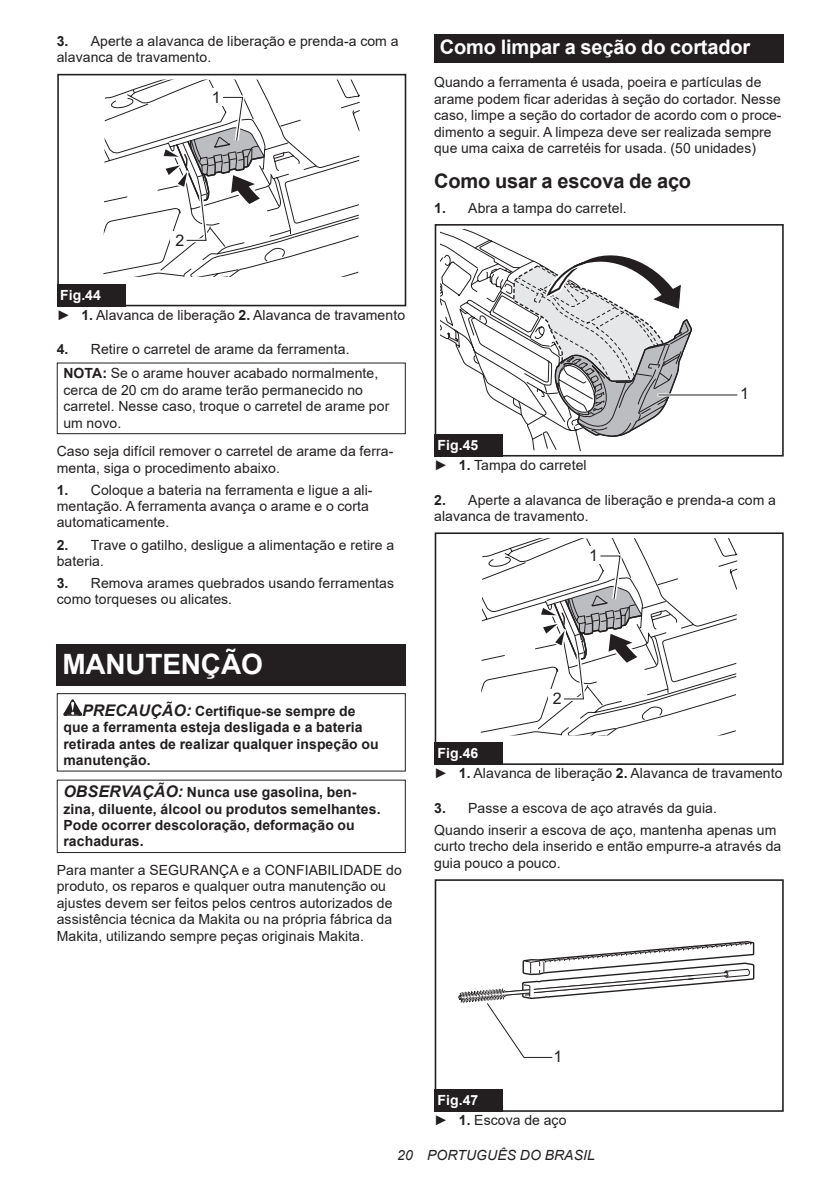
<style>
.page{position:relative;width:840px;height:1191px;background:#fff}
.page>*{position:absolute;margin:0;border:0;box-sizing:border-box;transform-origin:0 0}
.t1{font:700 28px "Arial";letter-spacing:-.01em;color:#fff}
.t2{font:700 20px "Arial";letter-spacing:-.01em;color:#fff}
.t3{font:700 20px "Arial";letter-spacing:-.01em;color:#231f20}
.t4{font:16px "Arial";color:#231f20}
.t5{font:14px/16.4px "Arial";letter-spacing:.005em;color:#231f20}
.t6{font:700 14px/16.4px "Arial";letter-spacing:.005em;color:#231f20}
.t7{font:italic 14px "Arial";letter-spacing:.005em;color:#231f20}
.s1{font-weight:700}
.s2{font-weight:700;color:#fff}
.s3{font-style:italic;font-size:16px}
</style>
<div class="page">
<svg style="left:103px;top:79px;width:257px;height:198px"></svg>
<div style="left:207px;top:88px;width:15px;height:17px;background:#fff"></div>
<svg style="left:160px;top:93px;width:106px;height:167px"></svg>
<div style="left:57px;top:74px;width:349px;height:232px;border:2px solid #231f20"></div>
<div style="left:57px;top:284px;width:68px;height:22px;background:#231f20"></div>
<div style="left:57px;top:362px;width:348px;height:72px;border:1px solid #231f20"></div>
<div style="left:57px;top:644px;width:348px;height:41px;background:#231f20"></div>
<svg style="left:63px;top:699px;width:19px;height:16px"></svg>
<div style="left:57px;top:693px;width:348px;height:78px;border:1px solid #231f20"></div>
<div style="left:57px;top:779px;width:348px;height:74px;border:1px solid #231f20"></div>
<div style="left:434px;top:34px;width:348px;height:29px;background:#231f20"></div>
<div style="left:434px;top:224px;width:349px;height:232px;border:2px solid #231f20"></div>
<svg style="left:440px;top:230px;width:252px;height:221px"></svg>
<hr style="left:658px;top:393px;width:74px;height:3px;background:#fff">
<hr style="left:658px;top:394px;width:78px;height:1px;background:#231f20">
<div style="left:434px;top:434px;width:68px;height:22px;background:#231f20"></div>
<svg style="left:480px;top:538px;width:257px;height:197px"></svg>
<div style="left:584px;top:547px;width:15px;height:17px;background:#fff"></div>
<svg style="left:537px;top:552px;width:106px;height:167px"></svg>
<div style="left:434px;top:532px;width:349px;height:233px;border:2px solid #231f20"></div>
<div style="left:434px;top:742px;width:68px;height:23px;background:#231f20"></div>
<div style="left:434px;top:879px;width:349px;height:232px;border:2px solid #231f20"></div>
<svg style="left:458px;top:941px;width:296px;height:117px"></svg>
<div style="left:434px;top:1089px;width:68px;height:22px;background:#231f20"></div>
<p class="t5" style="left:57px;top:33px;width:343px"><span class="s1">3.</span> Aperte a alavanca de liberação e prenda-a com a alavanca de travamento.</p>
<p class="t4" style="left:212px;top:87px;width:10px">1</p>
<p class="t4" style="left:175px;top:230px;width:10px">2</p>
<p class="t5" style="left:57px;top:284px;width:350px;line-height:20.2px"><span class="s2">Fig.44<br></span>► <span class="s1">1.</span> Alavanca de liberação <span class="s1">2.</span> Alavanca de travamento</p>
<p class="t5" style="left:63px;top:337px;width:316px;line-height:23.8px;text-indent:-7px"><span class="s1">4.</span> Retire o carretel de arame da ferramenta.<br><span class="s1">NOTA:</span> Se o arame houver acabado normalmente,</p>
<p class="t5" style="left:63px;top:381px;width:327px">cerca de 20 cm do arame terão permanecido no carretel. Nesse caso, troque o carretel de arame por um novo.</p>
<p class="t5" style="left:57px;top:443px;width:338px">Caso seja difícil remover o carretel de arame da ferra&shy;menta, siga o procedimento abaixo.</p>
<p class="t5" style="left:57px;top:481px;width:317px"><span class="s1">1.</span> Coloque a bateria na ferramenta e ligue a ali&shy;mentação. A ferramenta avança o arame e o corta automaticamente.</p>
<p class="t5" style="left:57px;top:536px;width:339px"><span class="s1">2.</span> Trave o gatilho, desligue a alimentação e retire a bateria.</p>
<p class="t5" style="left:57px;top:575px;width:338px"><span class="s1">3.</span> Remova arames quebrados usando ferramentas como torqueses ou alicates.</p>
<h1 class="t1" style="left:62px;top:644px;width:202px">MANUTENÇÃO</h1>
<p class="t6" style="left:63px;top:703px;width:316px;text-indent:19px"><span class="s3">PRECAUÇÃO:</span> Certifique-se sempre de que a ferramenta esteja desligada e a bateria retirada antes de realizar qualquer inspeção ou manutenção.</p>
<p class="t6" style="left:63px;top:784px;width:318px"><span class="s3">OBSERVAÇÃO:</span> Nunca use gasolina, ben&shy;zina, diluente, álcool ou produtos semelhantes.<br>Pode ocorrer descoloração, deformação ou rachaduras.</p>
<p class="t5" style="left:57px;top:862px;width:346px">Para manter a SEGURANÇA e a CONFIABILIDADE do produto, os reparos e qualquer outra manutenção ou ajustes devem ser feitos pelos centros autorizados de assistência técnica da Makita ou na própria fábrica da Makita, utilizando sempre peças originais Makita.</p>
<h2 class="t2" style="left:439px;top:33px;width:312px">Como limpar a seção do cortador</h2>
<p class="t5" style="left:434px;top:74px;width:348px">Quando a ferramenta é usada, poeira e partículas de arame podem ficar aderidas à seção do cortador. Nesse caso, limpe a seção do cortador de acordo com o proce&shy;dimento a seguir. A limpeza deve ser realizada sempre que uma caixa de carretéis for usada. (50 unidades)</p>
<h2 class="t3" style="left:434px;top:167px;width:258px">Como usar a escova de aço</h2>
<p class="t5" style="left:434px;top:199px;width:194px"><span class="s1">1.</span> Abra a tampa do carretel.</p>
<p class="t4" style="left:739px;top:383px;width:10px">1</p>
<p class="t5" style="left:434px;top:435px;width:154px;line-height:20.2px"><span class="s2">Fig.45<br></span>► <span class="s1">1.</span> Tampa do carretel</p>
<p class="t5" style="left:434px;top:491px;width:343px"><span class="s1">2.</span> Aperte a alavanca de liberação e prenda-a com a alavanca de travamento.</p>
<p class="t4" style="left:589px;top:545px;width:10px">1</p>
<p class="t4" style="left:552px;top:688px;width:10px">2</p>
<p class="t5" style="left:434px;top:743px;width:350px;line-height:20.2px"><span class="s2">Fig.46<br></span>► <span class="s1">1.</span> Alavanca de liberação <span class="s1">2.</span> Alavanca de travamento</p>
<p class="t5" style="left:434px;top:797px;width:343px;line-height:22px"><span class="s1">3.</span> Passe a escova de aço através da guia.<br>Quando inserir a escova de aço, mantenha apenas um</p>
<p class="t5" style="left:434px;top:838px;width:348px">curto trecho dela inserido e então empurre-a através da guia pouco a pouco.</p>
<p class="t4" style="left:553px;top:1045px;width:10px">1</p>
<p class="t5" style="left:434px;top:1090px;width:134px;line-height:20.2px"><span class="s2">Fig.47<br></span>► <span class="s1">1.</span> Escova de aço</p>
<p class="t7" style="left:397px;top:1146px;width:199px">20 PORTUGUÊS DO BRASIL</p>
</div>
